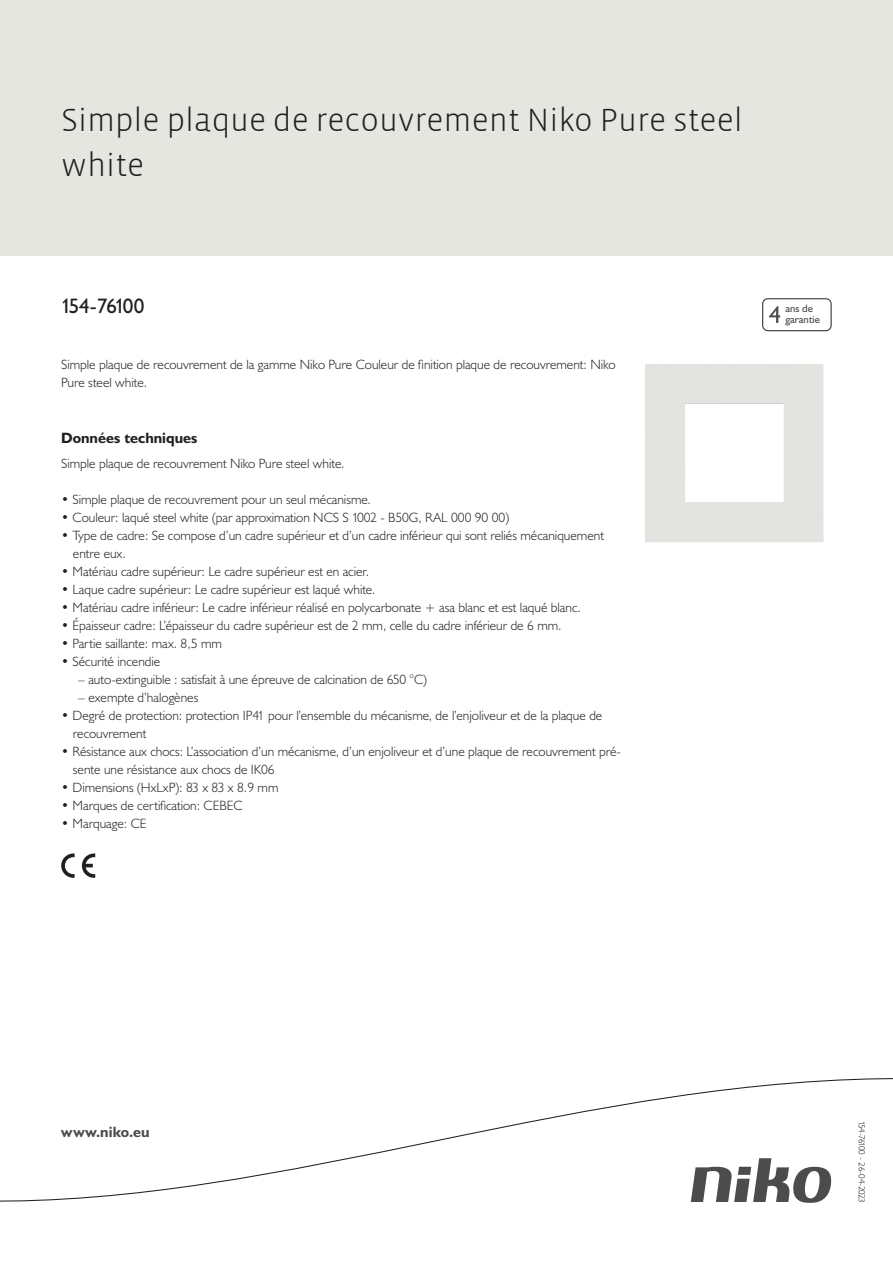
<style>
.page{position:relative;width:893px;height:1263px;background:#fff}
.page>*{position:absolute;margin:0;border:0;box-sizing:border-box;transform-origin:0 0}
.Title_datasheets{font:300 33px/45px "Vista Sans";color:#231f20}
.Article_number{font:21px "Humanist 521 BT";letter-spacing:-.075em;color:#231f20}
.Titles_parts{font:700 15px "Humanist 521 BT";color:#231f20}
.titel_afbeelding{font:700 15px "Humanist 521 BT";letter-spacing:.005em;color:#4b4c4d}
.USP_Bullets{font:300 13.5px/18px "Humanist 521 BT";color:#231f20}
.Platte_tekst_CAB{font:300 13.5px/18px "Humanist 521 BT";color:#231f20}
.USP_Bullets_level_2{font:300 13.5px "Humanist 521 BT";color:#231f20}
.t1{font:10.8px/10.8px "Humanist 521 BT";color:#4b4c4d}
.Revision{font:300 9px "Humanist 521 BT";letter-spacing:-.04em;color:#231f20}
</style>
<div class="page">
<div style="left:0;top:0;width:893px;height:255px;background:#e6e6e0"></div>
<svg style="left:82px;top:853px;width:13px;height:25px"></svg>
<svg style="left:61px;top:853px;width:14px;height:25px"></svg>
<svg style="left:762px;top:298px;width:70px;height:33px"></svg>
<svg style="left:0;top:1078px;width:893px;height:125px"></svg>
<img style="left:645px;top:364px;width:179px;height:178px">
<p class="Title_datasheets" style="left:61px;top:98px;width:683px">Simple plaque de recouvrement Niko Pure steel white</p>
<p class="Article_number" style="left:61px;top:293px;width:85px">154-76100</p>
<p class="t1" style="left:785px;top:303px;width:36px">ans de garantie</p>
<p class="Platte_tekst_CAB" style="left:61px;top:355px;width:556px">Simple plaque de recouvrement de la gamme Niko Pure Couleur de finition plaque de recouvrement: Niko<br>Pure steel white.</p>
<p class="Titles_parts" style="left:61px;top:429px;width:138px">Données techniques</p>
<p class="Platte_tekst_CAB" style="left:61px;top:454px;width:285px">Simple plaque de recouvrement Niko Pure steel white.</p>
<p class="USP_Bullets" style="left:61px;top:490px;width:311px">• Simple plaque de recouvrement pour un seul mécanisme.</p>
<p class="USP_Bullets" style="left:61px;top:508px;width:449px">• Couleur: laqué steel white (par approximation NCS S 1002 - B50G, RAL 000 90 00)</p>
<p class="USP_Bullets" style="left:73px;top:526px;width:532px;text-indent:-12px">• Type de cadre: Se compose d’un cadre supérieur et d’un cadre inférieur qui sont reliés mécaniquement entre eux.</p>
<p class="USP_Bullets" style="left:61px;top:562px;width:309px">• Matériau cadre supérieur: Le cadre supérieur est en acier.</p>
<p class="USP_Bullets" style="left:61px;top:580px;width:316px">• Laque cadre supérieur: Le cadre supérieur est laqué white.</p>
<p class="USP_Bullets" style="left:61px;top:598px;width:521px">• Matériau cadre inférieur: Le cadre inférieur réalisé en polycarbonate + asa blanc et est laqué blanc.</p>
<p class="USP_Bullets" style="left:61px;top:616px;width:502px">• Épaisseur cadre: L’épaisseur du cadre supérieur est de 2 mm, celle du cadre inférieur de 6 mm.</p>
<p class="USP_Bullets" style="left:61px;top:634px;width:162px">• Partie saillante: max. 8,5 mm</p>
<p class="USP_Bullets" style="left:61px;top:652px;width:101px">• Sécurité incendie</p>
<p class="USP_Bullets_level_2" style="left:78px;top:671px;width:350px">– auto-extinguible : satisfait à une épreuve de calcination de 650 °C)</p>
<p class="USP_Bullets_level_2" style="left:78px;top:689px;width:122px">– exempte d’halogènes</p>
<p class="USP_Bullets" style="left:73px;top:706px;width:531px;text-indent:-12px">• Degré de protection: protection IP41 pour l’ensemble du mécanisme, de l’enjoliveur et de la plaque de recouvrement</p>
<p class="USP_Bullets" style="left:73px;top:742px;width:550px;text-indent:-12px">• Résistance aux chocs: L’association d’un mécanisme, d’un enjoliveur et d’une plaque de recouvrement pré&shy;sente une résistance aux chocs de IK06</p>
<p class="USP_Bullets" style="left:61px;top:778px;width:219px">• Dimensions (HxLxP): 83 x 83 x 8.9 mm</p>
<p class="USP_Bullets" style="left:61px;top:796px;width:183px">• Marques de certification: CEBEC</p>
<p class="USP_Bullets" style="left:61px;top:814px;width:87px">• Marquage: CE</p>
<p class="titel_afbeelding" style="left:61px;top:1122px;width:90px">www.niko.eu</p>
<p class="Revision" style="left:868px;top:1121px;width:83px;rotate:90deg">154-76100 - 26-04-2023</p>
</div>
